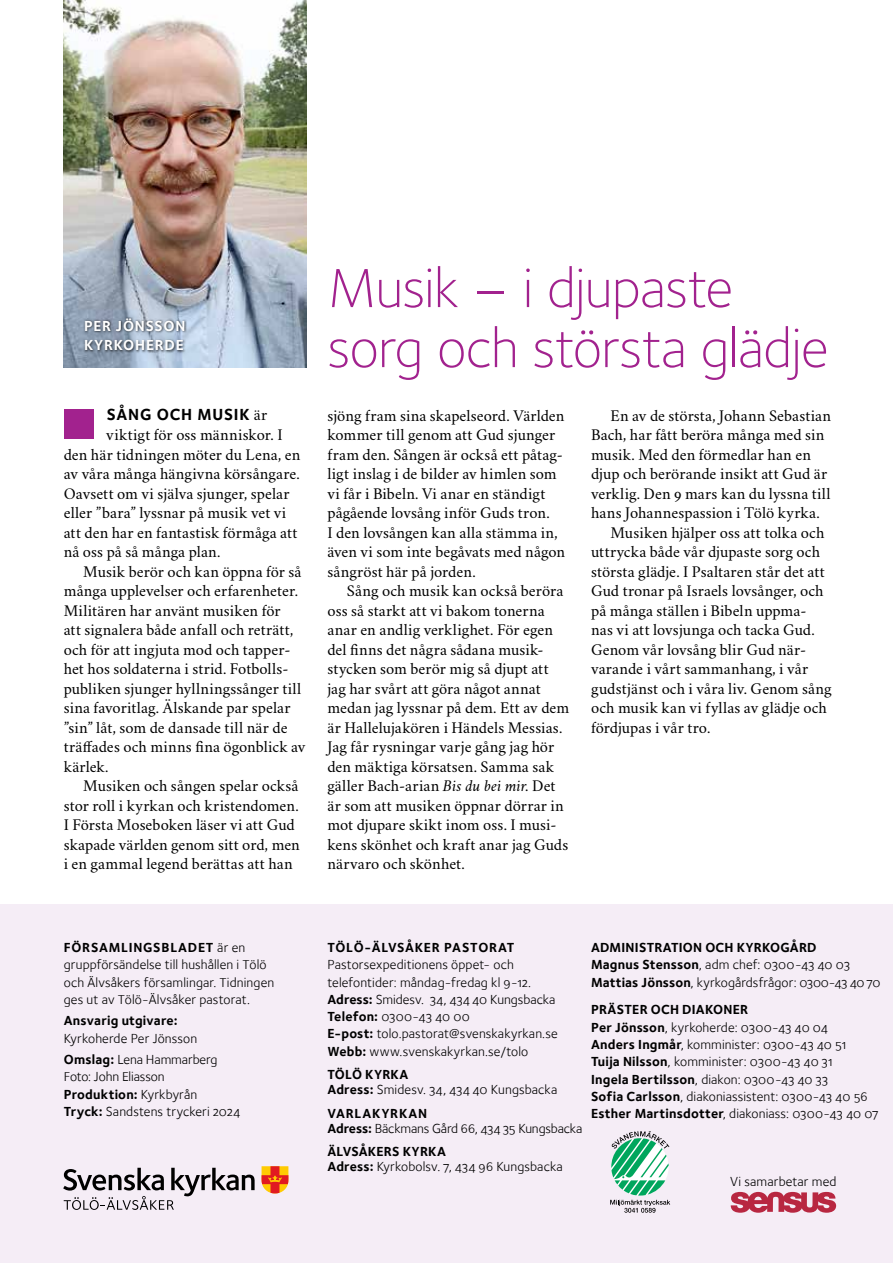
<style>
.page{position:relative;width:893px;height:1263px;background:#fff}
.page>*{position:absolute;margin:0;border:0;box-sizing:border-box;transform-origin:0 0}
.t1{font:57px/60px "Foundry Sterling Light OSF";letter-spacing:-.015em;color:#a2228e}
.t2{font:16.5px/19.5px "Crimson Svk 2.0";letter-spacing:.005em;color:#000}
.t3{font:16.5px "Foundry Sterling Bold OSF";letter-spacing:.045em;color:#000}
.t4{font:15px/19.5px "Foundry Sterling Bold OSF";letter-spacing:.05em;color:#fff}
.t5{font:13.5px/17.2px "Foundry Sterling Book OSF";letter-spacing:.01em;color:#000}
.t6{font:13.5px "Foundry Sterling Bold OSF";letter-spacing:.015em;color:#000}
.t7{font:13.5px "Foundry Sterling Bold OSF";letter-spacing:.055em;color:#000}
.t8{font:13.5px "Foundry Sterling Book OSF";letter-spacing:-.01em;color:#000}
.s1{font-family:"Crimson Svk 2.0"}
.s2{font-style:italic}
.s3{font-family:"Foundry Sterling Book OSF"}
.s4{font-family:"Foundry Sterling Bold OSF"}
.s5{font-family:"Foundry Sterling";font-weight:700}
.s6{font-family:"Foundry Sterling"}
</style>
<div class="page">
<img style="left:63px;top:0;width:243px;height:368px">
<div style="left:83px;top:317px;width:105px;height:36px;background:#000;opacity:.75"></div>
<div style="left:0;top:905px;width:893px;height:358px;background:#f5edf6"></div>
<svg style="left:63px;top:1168px;width:192px;height:42px"></svg>
<svg style="left:262px;top:1166px;width:26px;height:27px"></svg>
<svg style="left:610px;top:1131px;width:60px;height:82px"></svg>
<svg style="left:731px;top:1192px;width:105px;height:21px"></svg>
<div style="left:64px;top:409px;width:30px;height:29px;background:#a2228e"></div>
<p class="t4" style="left:84px;top:316px;width:103px">PER JÖNSSON<br>KYRKOHERDE</p>
<p class="t3" style="left:107px;top:405px;width:162px">SÅNG OCH MUSIK <span class="s1">är</span></p>
<p class="t2" style="left:64px;top:424px;width:238px;text-indent:43px">viktigt för oss människor. I den här tidningen möter du Lena, en av våra många hängivna körsångare.<br>Oavsett om vi själva sjunger, spelar eller ”bara” lyssnar på musik vet vi att den har en fantastisk förmåga att nå oss på så många plan.</p>
<p class="t2" style="left:64px;top:560px;width:243px;text-indent:20px">Musik berör och kan öppna för så många upplevelser och erfarenheter.<br>Militären har använt musiken för<br>att signalera både anfall och reträtt, och för att ingjuta mod och tapper&shy;het hos soldaterna i strid. Fotbolls&shy;publiken sjunger hyllningssånger till sina favoritlag. Älskande par spelar ”sin” låt, som de dansade till när de träffades och minns fina ögonblick av kärlek.</p>
<p class="t2" style="left:64px;top:775px;width:238px;text-indent:20px">Musiken och sången spelar också stor roll i kyrkan och kristendomen.<br>I Första Moseboken läser vi att Gud skapade världen genom sitt ord, men i en gammal legend berättas att han</p>
<h1 class="t1" style="left:327px;top:258px;width:503px">Musik – i djupaste sorg och största glädje</h1>
<p class="t2" style="left:327px;top:405px;width:239px">sjöng fram sina skapelseord. Världen kommer till genom att Gud sjunger fram den. Sången är också ett påtag&shy;ligt inslag i de bilder av himlen som vi får i Bibeln. Vi anar en ständigt pågående lovsång inför Guds tron.<br>I den lovsången kan alla stämma in, även vi som inte begåvats med någon sångröst här på jorden.</p>
<p class="t2" style="left:327px;top:580px;width:243px;text-indent:20px">Sång och musik kan också beröra oss så starkt att vi bakom tonerna anar en andlig verklighet. För egen del finns det några sådana musik&shy;stycken som berör mig så djupt att jag har svårt att göra något annat medan jag lyssnar på dem. Ett av dem är Hallelujakören i Händels Messias.<br>Jag får rysningar varje gång jag hör den mäktiga körsatsen. Samma sak gäller Bach-arian <span class="s2">Bis du bei mir</span>. Det är som att musiken öppnar dörrar in mot djupare skikt inom oss. I musi&shy;kens skönhet och kraft anar jag Guds närvaro och skönhet.</p>
<p class="t2" style="left:611px;top:405px;width:222px">En av de största, Johann Sebastian</p>
<p class="t2" style="left:591px;top:424px;width:235px">Bach, har fått beröra många med sin</p>
<p class="t2" style="left:591px;top:444px;width:221px">musik. Med den förmedlar han en</p>
<p class="t2" style="left:591px;top:463px;width:238px">djup och berörande insikt att Gud är</p>
<p class="t2" style="left:591px;top:483px;width:241px">verklig. Den 9 mars kan du lyssna till</p>
<p class="t2" style="left:591px;top:502px;width:230px">hans Johannespassion i Tölö kyrka.</p>
<p class="t2" style="left:611px;top:522px;width:215px">Musiken hjälper oss att tolka och</p>
<p class="t2" style="left:591px;top:541px;width:230px">uttrycka både vår djupaste sorg och</p>
<p class="t2" style="left:591px;top:561px;width:235px">största glädje. I Psaltaren står det att</p>
<p class="t2" style="left:591px;top:580px;width:234px">Gud tronar på Israels lovsånger, och</p>
<p class="t2" style="left:591px;top:600px;width:217px">på många ställen i Bibeln uppma-</p>
<p class="t2" style="left:591px;top:619px;width:225px">nas vi att lovsjunga och tacka Gud.</p>
<p class="t2" style="left:591px;top:639px;width:217px">Genom vår lovsång blir Gud när-</p>
<p class="t2" style="left:591px;top:658px;width:219px">varande i vårt sammanhang, i vår</p>
<p class="t2" style="left:591px;top:678px;width:242px">gudstjänst och i våra liv. Genom sång</p>
<p class="t2" style="left:591px;top:697px;width:237px">och musik kan vi fyllas av glädje och</p>
<p class="t2" style="left:591px;top:717px;width:121px">fördjupas i vår tro.</p>
<p class="t7" style="left:64px;top:939px;width:183px">FÖRSAMLINGSBLADET <span class="s3">är en</span></p>
<p class="t5" style="left:64px;top:956px;width:212px">gruppförsändelse till hushållen i Tölö och Älvsåkers församlingar. Tidningen ges ut av Tölö-Älvsåker pastorat.</p>
<p class="t6" style="left:64px;top:1013px;width:115px">Ansvarig utgivare:</p>
<p class="t5" style="left:64px;top:1027px;width:155px;line-height:21.5px">Kyrkoherde Per Jönsson<br><span class="s4">Omslag:</span> Lena Hammarberg</p>
<p class="t5" style="left:64px;top:1068px;width:102px">Foto: John Eliasson</p>
<p class="t6" style="left:64px;top:1086px;width:135px">Produktion: <span class="s3">Kyrkbyrån</span></p>
<p class="t5" style="left:64px;top:1103px;width:178px"><span class="s4">Tryck:</span> Sandstens tryckeri 2024</p>
<p class="t7" style="left:327px;top:939px;width:189px">TÖLÖ-ÄLVSÅKER PASTORAT</p>
<p class="t5" style="left:327px;top:956px;width:232px">Pastorsexpeditionens öppet- och telefontider: måndag-fredag kl 9-12.<br><span class="s4">Adress:</span> Smidesv. 34, 434 40 Kungsbacka <span class="s4">Telefon:</span> 0300-43 40 00<br><span class="s4">E-post:</span> tolo.pastorat@svenskakyrkan.se <span class="s4">Webb:</span> www.svenskakyrkan.se/tolo</p>
<p class="t6" style="left:327px;top:1067px;width:82px">TÖLÖ KYRKA</p>
<p class="t5" style="left:327px;top:1081px;width:231px"><span class="s4">Adress:</span> Smidesv. 34, 434 40 Kungsbacka</p>
<p class="t7" style="left:327px;top:1105px;width:101px">VARLAKYRKAN</p>
<p class="t8" style="left:327px;top:1120px;width:256px"><span class="s4">Adress:</span> Bäckmans Gård 66, 434 35 Kungsbacka</p>
<p class="t6" style="left:327px;top:1144px;width:120px">ÄLVSÅKERS KYRKA</p>
<p class="t5" style="left:327px;top:1158px;width:237px"><span class="s4">Adress:</span> Kyrkobolsv. 7, 434 96 Kungsbacka</p>
<p class="t6" style="left:591px;top:940px;width:227px">ADMINISTRATION OCH KYRKOGÅRD</p>
<p class="t5" style="left:591px;top:956px;width:291px"><span class="s4">Magnus Stensson</span>, adm chef: 0300-43 40 03<br><span class="s4">Mattias Jönsson</span>, kyrkogårdsfrågor: 0300-43 40 70</p>
<p class="t6" style="left:591px;top:1002px;width:159px">PRÄSTER OCH DIAKONER</p>
<p class="t5" style="left:591px;top:1018px;width:289px"><span class="s4">Per Jönsson</span>, kyrkoherde: 0300-43 40 04<br><span class="s4">Anders Ingmår</span>, komminister: 0300-43 40 51<br><span class="s4">Tuija Nilsson</span>, komminister: 0300-43 40 31<br><span class="s4">Ingela Bertilsson</span>, diakon: 0300-43 40 33<br><span class="s4">Sofia Carlsson</span>, diakoniassistent: 0300-43 40 56<br><span class="s5">Esther Martinsdotter</span><span class="s6">,</span> diakoniass: 0300-43 40 07</p>
<p class="t5" style="left:730px;top:1173px;width:108px">Vi samarbetar med</p>
</div>
